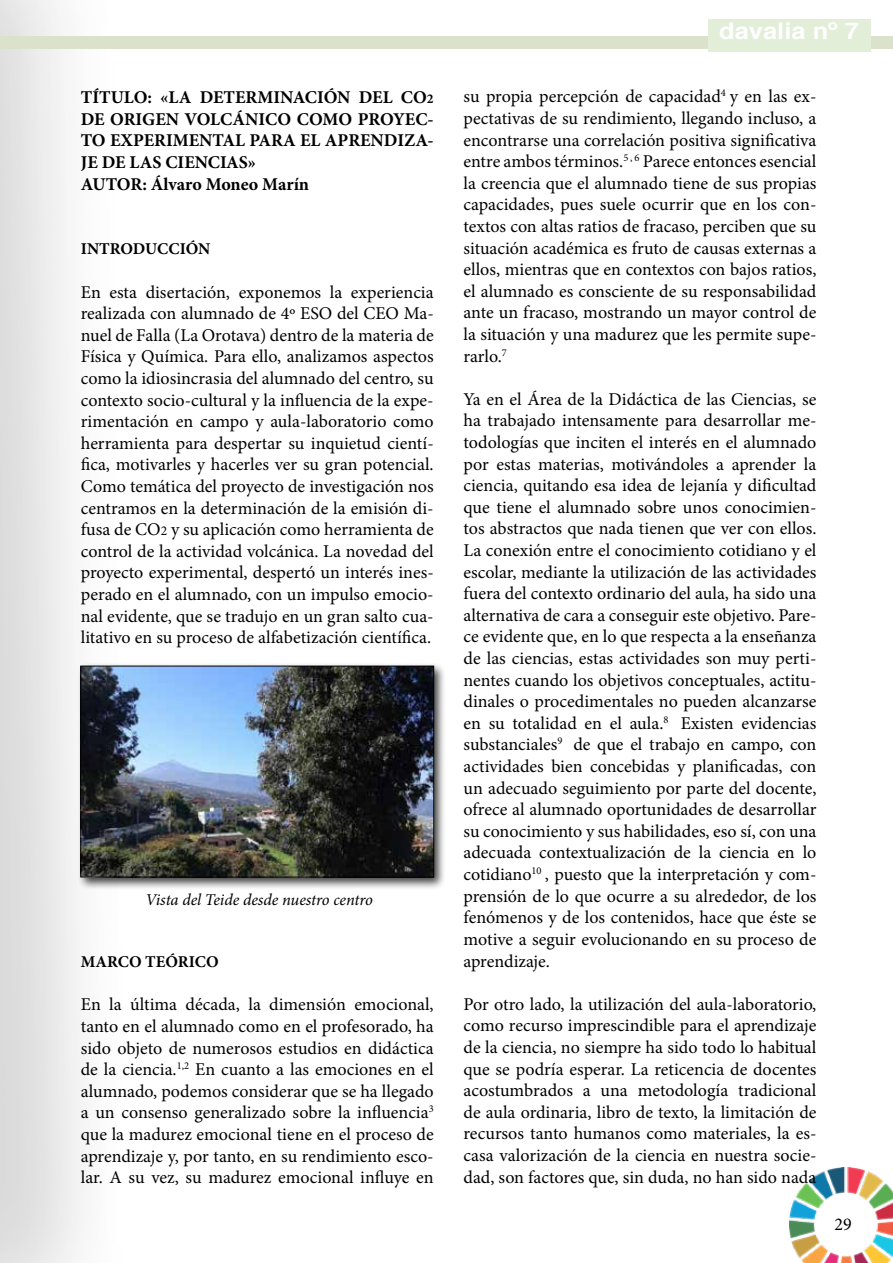
<style>
.page{position:relative;width:893px;height:1263px;background:#fff}
.page>*{position:absolute;margin:0;border:0;box-sizing:border-box;transform-origin:0 0}
.t1{font:700 22.95px "Helvetica";color:#fff;scale:1.11 1}
.t2{font:18px/21.6px "Minion Pro";color:#000;text-align:justify}
.t3{font:700 18px/21.6px "Minion Pro";color:#000}
.t4{font:italic 16.5px "Minion Pro";letter-spacing:-.01em;color:#000}
.t5{font:700 16.5px "Minion Pro";color:#000}
.s1{font-size:13.5px}
</style>
<div class="page">
<img style="left:789px;top:1167px;width:104px;height:96px">
<div style="left:0;top:36px;width:893px;height:13px;background:#dbe2cb"></div>
<div style="left:708px;top:19px;width:162px;height:33px;background:#e2eed7"></div>
<div style="left:77px;top:662px;width:370px;height:228px;background:#000;opacity:.75"></div>
<img style="left:83px;top:668px;width:349px;height:207px">
<div style="left:81px;top:666px;width:353px;height:211px;border:1px solid #000"></div>
<p class="t3" style="left:81px;top:86px;width:354px">TÍTULO: «LA DETERMINACIÓN DEL CO<span class="s1">2<br></span>DE ORIGEN VOLCÁNICO COMO PROYEC-<br>TO EXPERIMENTAL PARA EL APRENDIZA-<br>JE DE LAS CIENCIAS»<br>AUTOR: Álvaro Moneo Marín</p>
<p class="t5" style="left:81px;top:237px;width:131px">INTRODUCCIÓN</p>
<p class="t2" style="left:81px;top:281px;width:354px">En esta disertación, exponemos la experiencia realizada con alumnado de 4º ESO del CEO Ma&shy;nuel de Falla (La Orotava) dentro de la materia de Física y Química. Para ello, analizamos aspectos como la idiosincrasia del alumnado del centro, su contexto socio-cultural y la influencia de la expe&shy;rimentación en campo y aula-laboratorio como herramienta para despertar su inquietud cientí&shy;fica, motivarles y hacerles ver su gran potencial.<br>Como temática del proyecto de investigación nos centramos en la determinación de la emisión di&shy;fusa de CO<span class="s1">2</span> y su aplicación como herramienta de control de la actividad volcánica. La novedad del proyecto experimental, despertó un interés ines&shy;perado en el alumnado, con un impulso emocio&shy;nal evidente, que se tradujo en un gran salto cua&shy;litativo en su proceso de alfabetización científica.</p>
<p class="t4" style="left:145px;top:889px;width:229px">Vista del Teide desde nuestro centro</p>
<p class="t5" style="left:81px;top:950px;width:139px">MARCO TEÓRICO</p>
<p class="t2" style="left:81px;top:994px;width:354px">En la última década, la dimensión emocional, tanto en el alumnado como en el profesorado, ha sido objeto de numerosos estudios en didáctica de la ciencia.<sup>1,2</sup> En cuanto a las emociones en el alumnado, podemos considerar que se ha llegado a un consenso generalizado sobre la influencia<sup>3 </sup>que la madurez emocional tiene en el proceso de aprendizaje y, por tanto, en su rendimiento esco&shy;lar. A su vez, su madurez emocional influye en</p>
<p class="t1" style="left:719px;top:16px;width:127px">davalia nº 7</p>
<p class="t2" style="left:463px;top:86px;width:354px">su propia percepción de capacidad<sup>4</sup> y en las ex&shy;pectativas de su rendimiento, llegando incluso, a encontrarse una correlación positiva significativa entre ambos términos.<sup>5</sup> <sup>,</sup> <sup>6</sup> Parece entonces esencial la creencia que el alumnado tiene de sus propias capacidades, pues suele ocurrir que en los con&shy;textos con altas ratios de fracaso, perciben que su situación académica es fruto de causas externas a ellos, mientras que en contextos con bajos ratios, el alumnado es consciente de su responsabilidad ante un fracaso, mostrando un mayor control de la situación y una madurez que les permite supe&shy;rarlo.<sup>7</sup></p>
<p class="t2" style="left:463px;top:388px;width:354px">Ya en el Área de la Didáctica de las Ciencias, se ha trabajado intensamente para desarrollar me&shy;todologías que inciten el interés en el alumnado por estas materias, motivándoles a aprender la ciencia, quitando esa idea de lejanía y dificultad que tiene el alumnado sobre unos conocimien&shy;tos abstractos que nada tienen que ver con ellos.<br>La conexión entre el conocimiento cotidiano y el escolar, mediante la utilización de las actividades fuera del contexto ordinario del aula, ha sido una alternativa de cara a conseguir este objetivo. Pare&shy;ce evidente que, en lo que respecta a la enseñanza de las ciencias, estas actividades son muy perti&shy;nentes cuando los objetivos conceptuales, actitu&shy;dinales o procedimentales no pueden alcanzarse en su totalidad en el aula.<sup>8</sup> Existen evidencias substanciales<sup>9</sup> de que el trabajo en campo, con actividades bien concebidas y planificadas, con un adecuado seguimiento por parte del docente, ofrece al alumnado oportunidades de desarrollar su conocimiento y sus habilidades, eso sí, con una adecuada contextualización de la ciencia en lo cotidiano<sup>10</sup> , puesto que la interpretación y com&shy;prensión de lo que ocurre a su alrededor, de los fenómenos y de los contenidos, hace que éste se motive a seguir evolucionando en su proceso de aprendizaje.</p>
<p class="t2" style="left:463px;top:993px;width:354px">Por otro lado, la utilización del aula-laboratorio, como recurso imprescindible para el aprendizaje de la ciencia, no siempre ha sido todo lo habitual que se podría esperar. La reticencia de docentes acostumbrados a una metodología tradicional de aula ordinaria, libro de texto, la limitación de recursos tanto humanos como materiales, la es&shy;casa valorización de la ciencia en nuestra socie&shy;dad, son factores que, sin duda, no han sido nada</p>
<p class="t2" style="left:834px;top:1213px;width:19px">29</p>
</div>
